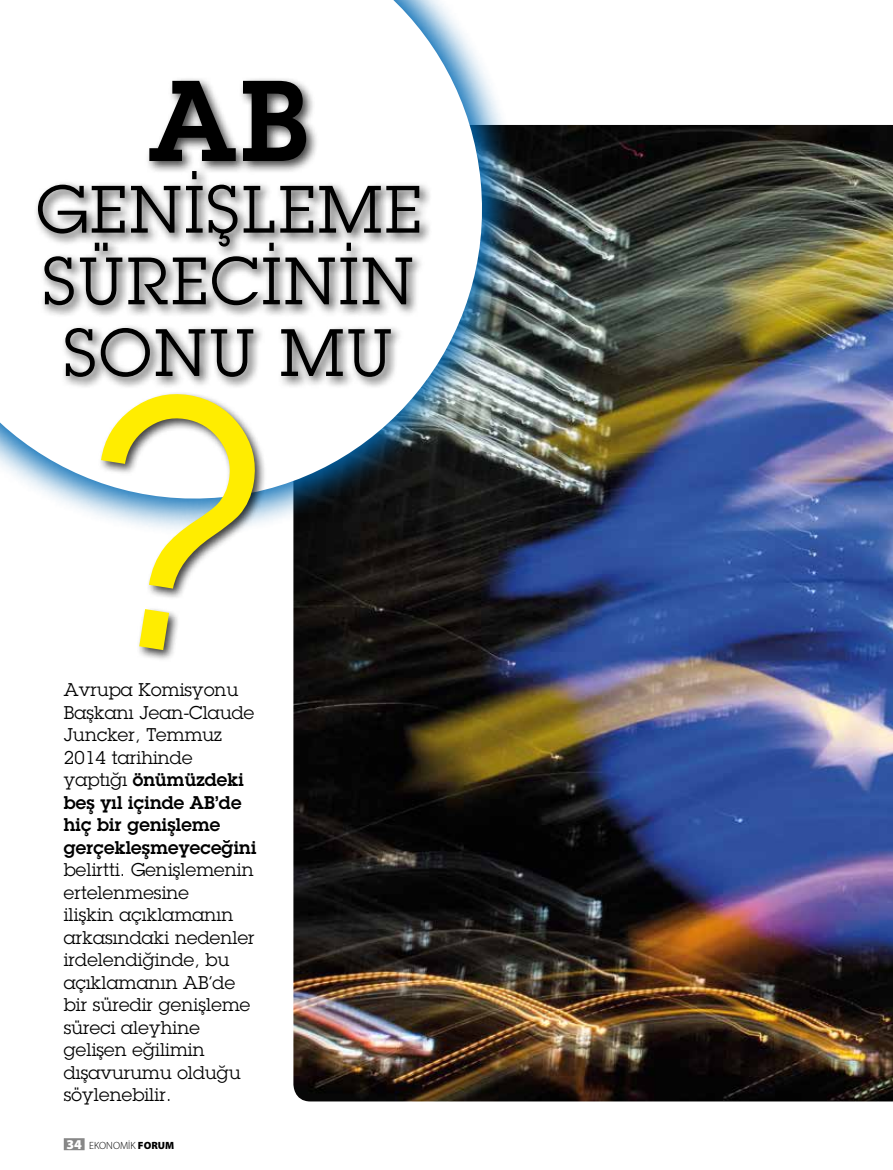
<style>
.page{position:relative;width:893px;height:1170px;background:#fff}
.page>*{position:absolute;margin:0;border:0;box-sizing:border-box;transform-origin:0 0}
.t1{font:112.2px "Lubalin Graph Turk B";color:#000}
.t2{font:65.4px/71.6px "Lubalin Graph Turk";letter-spacing:.04em;color:#000;text-align:center}
.t3{font:18px/22.5px "Lubalin Graph Turk";letter-spacing:.01em;color:#000}
.t4{font:18px/22.5px "Lubalin Graph Turk B";letter-spacing:.01em;color:#000}
.t5{font:300 10.5px "Myriad Pro";color:#000}
.s1{font-family:"Lubalin Graph Turk"}
.s2{font-weight:900;font-size:13.5px;color:#fff}
.s3{font-weight:900}
</style>
<div class="page">
<img style="left:293px;top:125px;width:600px;height:976px">
<div style="left:64px;top:1138px;width:21px;height:12px;background:#878787"></div>
<svg style="left:267px;top:104px;width:285px;height:464px;background:#484d4e"></svg>
<svg style="left:0;top:0;width:496px;height:512px"></svg>
<div style="left:33px;top:76px;width:400px;height:314px;background:#000;opacity:.75"></div>
<svg style="left:73px;top:383px;width:193px;height:277px"></svg>
<h1 class="t1" style="left:149px;top:47px;width:161px">AB</h1>
<h2 class="t2" style="left:36px;top:173px;width:386px">GENIŞLEME<br>SÜRECININ<br>SONU MU</h2>
<p class="t3" style="left:64px;top:678px;width:192px">Avrupa Komisyonu<br>Başkanı Jean-Claude<br>Juncker, Temmuz<br>2014 tarihinde</p>
<p class="t4" style="left:64px;top:768px;width:194px"><span class="s1">yaptığı</span> önümüzdeki beş yıl içinde AB’de hiç bir genişleme gerçekleşmeyeceğini</p>
<p class="t3" style="left:64px;top:858px;width:192px">belirtti. Genişlemenin ertelenmesine<br>ilişkin açıklamanın arkasındaki nedenler irdelendiğinde, bu açıklamanın AB’de bir süredir genişleme süreci aleyhine gelişen eğilimin dışavurumu olduğu söylenebilir.</p>
<p class="t5" style="left:66px;top:1139px;width:109px"><span class="s2">34</span> EKONOMİK <span class="s3">FORUM</span></p>
</div>
